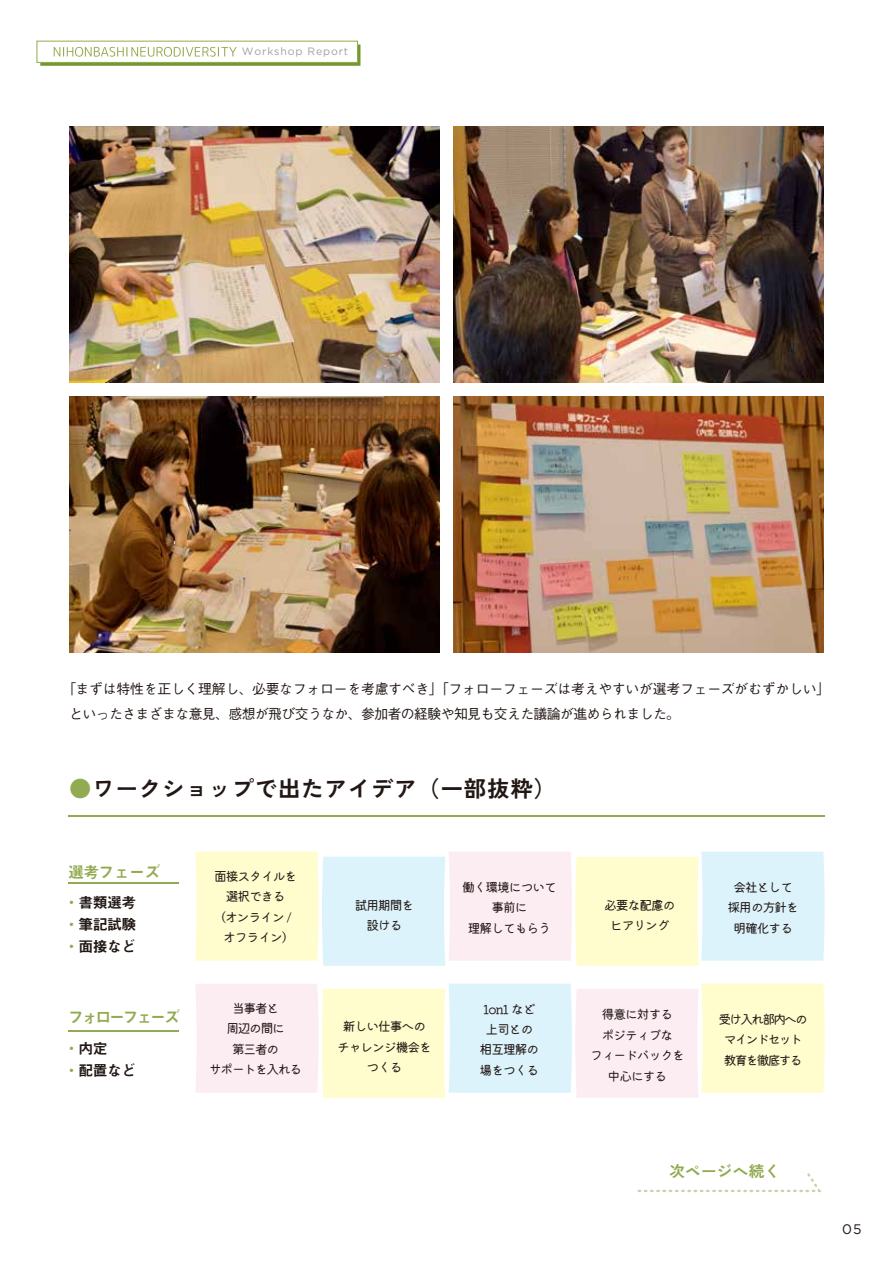
<style>
.page{position:relative;width:893px;height:1263px;background:#fff}
.page>*{position:absolute;margin:0;border:0;box-sizing:border-box;transform-origin:0 0}
.t1{font:700 22.35px "Zen Kaku Gothic New";letter-spacing:.04em;color:#221714}
.t2{font:15.9px "Midashi Go Pro MB31";letter-spacing:-.14em;color:#92aa51}
.t3{font:700 15.6px "Zen Kaku Gothic New";letter-spacing:.02em;color:#92aa51}
.t4{font:14.85px/22.2px "Midashi Go Pro MB31";letter-spacing:-.04em;color:#221815;text-align:justify}
.t5{font:500 13.8px/25px "Gothic BBB Pro";letter-spacing:-.015em;color:#221815}
.t6{font:13.8px "Gotham";color:#221815}
.t7{font:12.75px/20.4px "Kiwi Maru";letter-spacing:-.08em;color:#221815;text-align:center}
.t8{font:12.75px/20.4px "Kiwi Maru";letter-spacing:-.14em;color:#221815;text-align:center}
.t9{font:12.75px/20.4px "Kiwi Maru";letter-spacing:-.1em;color:#221815;text-align:center}
.t10{font:10.65px "Gotham";letter-spacing:.08em;color:#9fa0a0}
.s1{color:#92aa51}
</style>
<div class="page">
<img style="left:454px;top:397px;width:370px;height:255px">
<img style="left:69px;top:397px;width:370px;height:255px">
<img style="left:454px;top:127px;width:370px;height:255px">
<img style="left:69px;top:127px;width:370px;height:255px">
<hr style="left:68px;top:815px;width:757px;height:1px;background:#92aa51">
<hr style="left:68px;top:883px;width:111px;height:1px;background:#92aa51">
<svg style="left:195px;top:851px;width:630px;height:115px"></svg>
<svg style="left:195px;top:984px;width:630px;height:114px"></svg>
<hr style="left:68px;top:1031px;width:111px;height:1px;background:#92aa51">
<svg style="left:637px;top:1173px;width:184px;height:19px"></svg>
<svg style="left:36px;top:40px;width:324px;height:26px"></svg>
<p class="t10" style="left:242px;top:45px;width:108px">Workshop Report</p>
<p class="t5" style="left:69px;top:674px;width:762px;text-indent:-7px">「まずは特性を正しく理解し、必要なフォローを考慮すべき」「フォローフェーズは考えやすいが選考フェーズがむずかしい」といったさまざまな意見、感想が飛び交うなか、参加者の経験や知見も交えた議論が進められました。</p>
<h1 class="t1" style="left:69px;top:775px;width:488px"><span class="s1">●</span>ワークショップで出たアイデア（一部抜粋）</h1>
<p class="t2" style="left:68px;top:859px;width:94px">選考フェーズ</p>
<p class="t4" style="left:64px;top:889px;width:74px"><span class="s1">・</span>書類選考<span class="s1">・</span>筆記試験<span class="s1">・</span>面接など</p>
<p class="t2" style="left:68px;top:1005px;width:113px">フォローフェーズ</p>
<p class="t4" style="left:64px;top:1035px;width:74px"><span class="s1">・</span>内定<br><span class="s1">・</span>配置など</p>
<p class="t7" style="left:213px;top:866px;width:85px">面接スタイルを選択できる<br>（オンライン /オフライン）</p>
<p class="t9" style="left:209px;top:998px;width:95px">当事者と<br>周辺の間に<br>第三者の<br>サポートを入れる</p>
<p class="t7" style="left:462px;top:877px;width:96px">働く環境について事前に<br>理解してもらう</p>
<p class="t7" style="left:728px;top:877px;width:73px">会社として採用の方針を明確化する</p>
<p class="t7" style="left:355px;top:895px;width:61px">試用期間を設ける</p>
<p class="t7" style="left:604px;top:895px;width:73px">必要な配慮のヒアリング</p>
<p class="t7" style="left:480px;top:999px;width:61px">1on1 など上司との相互理解の場をつくる</p>
<p class="t8" style="left:718px;top:1009px;width:91px">受け入れ部内へのマインドセット教育を徹底する</p>
<p class="t7" style="left:337px;top:1016px;width:96px">新しい仕事へのチャレンジ機会をつくる</p>
<p class="t7" style="left:590px;top:1004px;width:96px">得意に対する<br>ポジティブな<br>フィードバックを中心にする</p>
<p class="t3" style="left:669px;top:1162px;width:112px">次ページへ続く</p>
<p class="t6" style="left:842px;top:1220px;width:21px">05</p>
</div>
